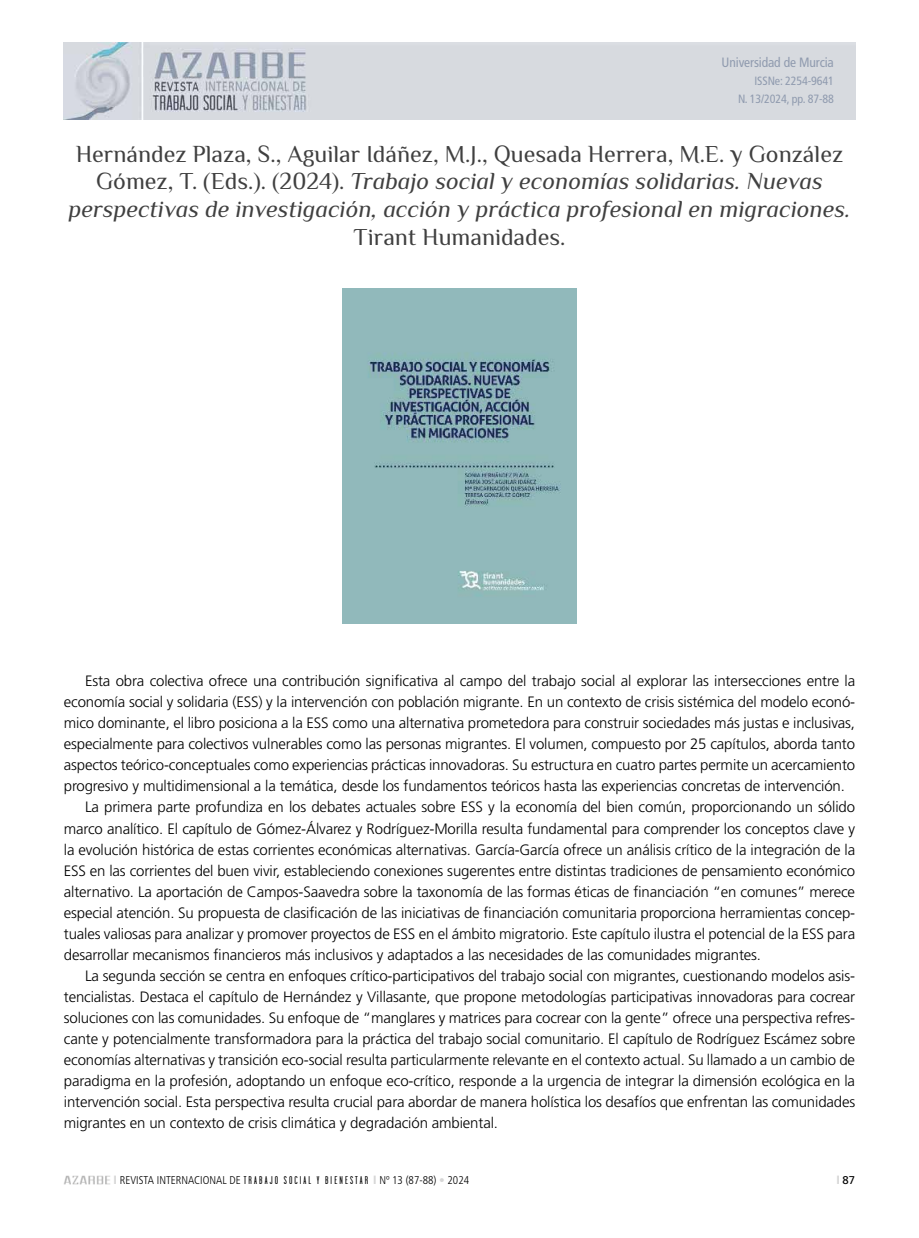
<style>
.page{position:relative;width:919px;height:1238px;background:#fff}
.page>*{position:absolute;margin:0;border:0;box-sizing:border-box;transform-origin:0 0}
.t1{font:italic 24px/27.6px "Philosopher";color:#404040;text-align:center}
.t2{font:24px "Philosopher";color:#404040}
.t3{font:300 15px "Frutiger LT Std";letter-spacing:-.01em;color:#000}
.t4{font:condensed 13.5px "Frutiger LT Std";letter-spacing:-.01em;color:#909baf}
.t5{font:condensed 12px/18px "Frutiger LT Std";letter-spacing:-.01em;color:#909baf;text-align:right}
.t6{font:300 condensed 11.25px "Frutiger LT Std";color:#000}
.t7{font:11.25px "Frutiger LT Std";color:#000}
.s1{font-style:normal}
.s2{font-family:"Garage Gothic";font-weight:900;font-stretch:normal;font-size:12px;color:#d6d6d6}
.s3{font-family:"Garage Gothic";font-weight:400;font-stretch:normal}
.s4{color:#d6d6d6}
.s5{font-family:"Garage Gothic";font-weight:900;font-size:12px;color:#d6d6d6}
</style>
<div class="page">
<img style="left:64px;top:1175px;width:46px;height:9px">
<img style="left:343px;top:289px;width:233px;height:334px">
<img style="left:64px;top:43px;width:791px;height:76px">
<p class="t4" style="left:721px;top:54px;width:114px">Universidad de Murcia</p>
<p class="t5" style="left:738px;top:72px;width:97px">ISSNe: 2254-9641<br>N. 13/2024, pp. 87-88</p>
<h1 class="t1" style="left:68px;top:140px;width:783px"><span class="s1">Hernández Plaza, S., Aguilar Idáñez, M.J., Quesada Herrera, M.E. y González<br>Gómez, T. (Eds.). (2024).</span> Trabajo social y economías solidarias. Nuevas perspectivas de investigación, acción y práctica profesional en migraciones.</h1>
<h1 class="t2" style="left:353px;top:221px;width:213px">Tirant Humanidades.</h1>
<p class="t3" style="left:85px;top:672px;width:771px">Esta obra colectiva ofrece una contribución significativa al campo del trabajo social al explorar las intersecciones entre la</p>
<p class="t3" style="left:64px;top:693px;width:792px">economía social y solidaria (ESS) y la intervención con población migrante. En un contexto de crisis sistémica del modelo econó-</p>
<p class="t3" style="left:64px;top:714px;width:792px">mico dominante, el libro posiciona a la ESS como una alternativa prometedora para construir sociedades más justas e inclusivas,</p>
<p class="t3" style="left:64px;top:735px;width:792px">especialmente para colectivos vulnerables como las personas migrantes. El volumen, compuesto por 25 capítulos, aborda tanto</p>
<p class="t3" style="left:64px;top:756px;width:792px">aspectos teórico-conceptuales como experiencias prácticas innovadoras. Su estructura en cuatro partes permite un acercamiento</p>
<p class="t3" style="left:64px;top:777px;width:782px">progresivo y multidimensional a la temática, desde los fundamentos teóricos hasta las experiencias concretas de intervención.</p>
<p class="t3" style="left:85px;top:798px;width:771px">La primera parte profundiza en los debates actuales sobre ESS y la economía del bien común, proporcionando un sólido</p>
<p class="t3" style="left:64px;top:819px;width:792px">marco analítico. El capítulo de Gómez-Álvarez y Rodríguez-Morilla resulta fundamental para comprender los conceptos clave y</p>
<p class="t3" style="left:64px;top:840px;width:792px">la evolución histórica de estas corrientes económicas alternativas. García-García ofrece un análisis crítico de la integración de la</p>
<p class="t3" style="left:64px;top:861px;width:792px">ESS en las corrientes del buen vivir, estableciendo conexiones sugerentes entre distintas tradiciones de pensamiento económico</p>
<p class="t3" style="left:64px;top:882px;width:792px">alternativo. La aportación de Campos-Saavedra sobre la taxonomía de las formas éticas de financiación “en comunes” merece</p>
<p class="t3" style="left:64px;top:903px;width:792px">especial atención. Su propuesta de clasificación de las iniciativas de financiación comunitaria proporciona herramientas concep-</p>
<p class="t3" style="left:64px;top:924px;width:792px">tuales valiosas para analizar y promover proyectos de ESS en el ámbito migratorio. Este capítulo ilustra el potencial de la ESS para</p>
<p class="t3" style="left:64px;top:945px;width:698px">desarrollar mecanismos financieros más inclusivos y adaptados a las necesidades de las comunidades migrantes.</p>
<p class="t3" style="left:85px;top:966px;width:771px">La segunda sección se centra en enfoques crítico-participativos del trabajo social con migrantes, cuestionando modelos asis-</p>
<p class="t3" style="left:64px;top:987px;width:792px">tencialistas. Destaca el capítulo de Hernández y Villasante, que propone metodologías participativas innovadoras para cocrear</p>
<p class="t3" style="left:64px;top:1008px;width:792px">soluciones con las comunidades. Su enfoque de “manglares y matrices para cocrear con la gente” ofrece una perspectiva refres-</p>
<p class="t3" style="left:64px;top:1029px;width:792px">cante y potencialmente transformadora para la práctica del trabajo social comunitario. El capítulo de Rodríguez Escámez sobre</p>
<p class="t3" style="left:64px;top:1050px;width:792px">economías alternativas y transición eco-social resulta particularmente relevante en el contexto actual. Su llamado a un cambio de</p>
<p class="t3" style="left:64px;top:1071px;width:792px">paradigma en la profesión, adoptando un enfoque eco-crítico, responde a la urgencia de integrar la dimensión ecológica en la</p>
<p class="t3" style="left:64px;top:1092px;width:792px">intervención social. Esta perspectiva resulta crucial para abordar de manera holística los desafíos que enfrentan las comunidades</p>
<p class="t3" style="left:64px;top:1113px;width:435px">migrantes en un contexto de crisis climática y degradación ambiental.</p>
<p class="t6" style="left:114px;top:1173px;width:357px"><span class="s2">I</span> REVISTA INTERNACIONAL DE <span class="s3">T R A B A J O S O C I A L Y B I E N E S T A R</span> <span class="s2">I</span> Nº 13 (87-88) <span class="s4">•</span> 2024</p>
<p class="t7" style="left:836px;top:1173px;width:20px"><span class="s5">I</span> 87</p>
</div>
